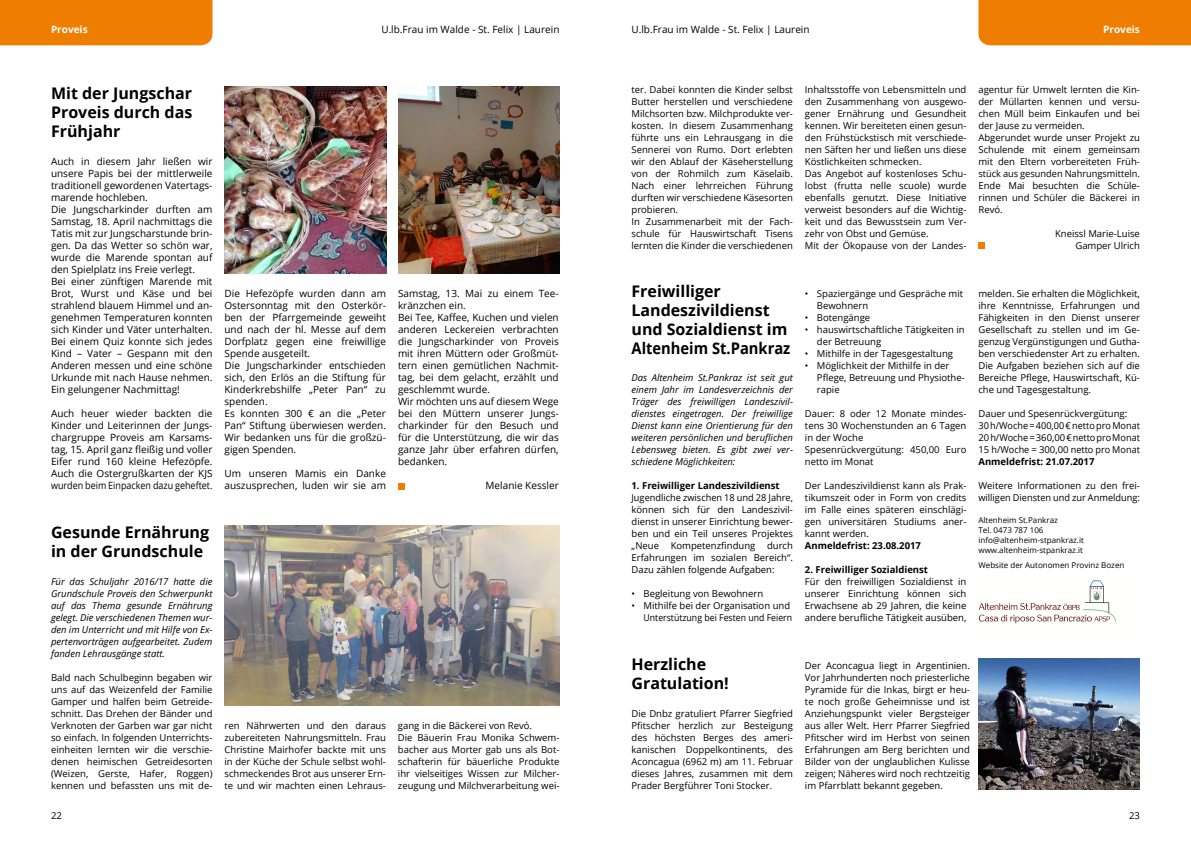
<style>
.page{position:relative;width:1191px;height:842px;background:#fff}
.page>*{position:absolute;margin:0;border:0;box-sizing:border-box;transform-origin:0 0}
.t1{font:700 16px/19.2px "Open Sans";color:#000}
.t2{font:10px/12px "Open Sans";color:#000}
.t3{font:700 10px "Open Sans";color:#fff}
.t4{font:9.5px/12px "Open Sans";color:#000}
.t5{font:italic 9.5px/12px "Open Sans";color:#000;text-align:justify}
.t6{font:700 9.5px "Open Sans";color:#000}
.t7{font:8px/10px "Open Sans";color:#000}
</style>
<div class="page">
<div style="left:0;top:0;width:212px;height:45px;background:#ef7d00"></div>
<div style="left:978px;top:0;width:213px;height:45px;background:#ef7d00"></div>
<img style="left:224px;top:87px;width:162px;height:186px">
<div style="left:398px;top:483px;width:7px;height:6px;background:#ef7d00"></div>
<div style="left:978px;top:243px;width:7px;height:6px;background:#ef7d00"></div>
<img style="left:224px;top:526px;width:335px;height:179px">
<img style="left:978px;top:658px;width:162px;height:132px">
<img style="left:398px;top:87px;width:161px;height:186px">
<img style="left:978px;top:580px;width:138px;height:44px">
<p class="t3" style="left:51px;top:22px;width:38px">Proveis</p>
<p class="t2" style="left:381px;top:23px;width:180px">U.lb.Frau im Walde - St. Felix | Laurein</p>
<p class="t2" style="left:631px;top:23px;width:180px">U.lb.Frau im Walde - St. Felix | Laurein</p>
<p class="t3" style="left:1103px;top:22px;width:38px">Proveis</p>
<h1 class="t1" style="left:51px;top:83px;width:143px;text-align:justify">Mit der Jungschar Proveis durch das Frühjahr</h1>
<p class="t2" style="left:51px;top:155px;width:163px">Auch in diesem Jahr ließen wir unsere Papis bei der mittlerweile traditionell gewordenen Vatertags&shy;marende hochleben.<br>Die Jungscharkinder durften am<br>Samstag, 18. April nachmittags die<br>Tatis mit zur Jungscharstunde brin&shy;gen. Da das Wetter so schön war, wurde die Marende spontan auf den Spielplatz ins Freie verlegt.<br>Bei einer zünftigen Marende mit<br>Brot, Wurst und Käse und bei strahlend blauem Himmel und an&shy;genehmen Temperaturen konnten sich Kinder und Väter unterhalten.<br>Bei einem Quiz konnte sich jedes<br>Kind – Vater – Gespann mit den<br>Anderen messen und eine schöne<br>Urkunde mit nach Hause nehmen.<br>Ein gelungener Nachmittag!</p>
<p class="t2" style="left:51px;top:407px;width:163px;text-align:justify">Auch heuer wieder backten die Kinder und Leiterinnen der Jungs&shy;chargruppe Proveis am Karsams&shy;tag, 15. April ganz fleißig und voller Eifer rund 160 kleine Hefezöpfe.<br>Auch die Ostergrußkarten der KJS wurden beim Einpacken dazu geheftet.</p>
<p class="t2" style="left:224px;top:287px;width:163px">Die Hefezöpfe wurden dann am<br>Ostersonntag mit den Osterkör&shy;ben der Pfarrgemeinde geweiht und nach der hl. Messe auf dem<br>Dorfplatz gegen eine freiwillige<br>Spende ausgeteilt.<br>Die Jungscharkinder entschieden sich, den Erlös an die Stiftung für<br>Kinderkrebshilfe „Peter Pan“ zu spenden.<br>Es konnten 300 € an die „Peter<br>Pan“ Stiftung überwiesen werden.<br>Wir bedanken uns für die großzü&shy;gigen Spenden.</p>
<p class="t2" style="left:224px;top:467px;width:163px">Um unseren Mamis ein Danke auszusprechen, luden wir sie am</p>
<p class="t2" style="left:398px;top:287px;width:162px">Samstag, 13. Mai zu einem Tee&shy;kränzchen ein.<br>Bei Tee, Kaffee, Kuchen und vielen anderen Leckereien verbrachten die Jungscharkinder von Proveis mit ihren Müttern oder Großmüt&shy;tern einen gemütlichen Nachmit&shy;tag, bei dem gelacht, erzählt und geschlemmt wurde.<br>Wir möchten uns auf diesem Wege bei den Müttern unserer Jungs&shy;charkinder für den Besuch und für die Unterstützung, die wir das ganze Jahr über erfahren dürfen, bedanken.</p>
<p class="t2" style="left:485px;top:479px;width:75px">Melanie Kessler</p>
<h1 class="t1" style="left:51px;top:522px;width:160px">Gesunde Ernährung in der Grundschule</h1>
<p class="t5" style="left:51px;top:576px;width:163px">Für das Schuljahr 2016/17 hatte die Grundschule Proveis den Schwerpunkt auf das Thema gesunde Ernährung gelegt. Die verschiedenen Themen wur&shy;den im Unterricht und mit Hilfe von Ex&shy;pertenvorträgen aufgearbeitet. Zudem fanden Lehrausgänge statt.</p>
<p class="t4" style="left:51px;top:672px;width:163px;text-align:justify">Bald nach Schulbeginn begaben wir uns auf das Weizenfeld der Familie Gamper und halfen beim Getreide&shy;schnitt. Das Drehen der Bänder und Verknoten der Garben war gar nicht so einfach. In folgenden Unterrichts&shy;einheiten lernten wir die verschie&shy;denen heimischen Getreidesorten (Weizen, Gerste, Hafer, Roggen) kennen und befassten uns mit de-</p>
<p class="t4" style="left:224px;top:720px;width:163px;text-align:justify">ren Nährwerten und den daraus zubereiteten Nahrungsmitteln. Frau Christine Mairhofer backte mit uns in der Küche der Schule selbst wohl&shy;schmeckendes Brot aus unserer Ern&shy;te und wir machten einen Lehraus-</p>
<p class="t4" style="left:398px;top:720px;width:163px">gang in die Bäckerei von Revó.<br>Die Bäuerin Frau Monika Schwem&shy;bacher aus Morter gab uns als Bot&shy;schafterin für bäuerliche Produkte ihr vielseitiges Wissen zur Milcher&shy;zeugung und Milchverarbeitung wei-</p>
<p class="t4" style="left:631px;top:84px;width:163px">ter. Dabei konnten die Kinder selbst<br>Butter herstellen und verschiedene<br>Milchsorten bzw. Milchprodukte ver&shy;kosten. In diesem Zusammenhang führte uns ein Lehrausgang in die<br>Sennerei von Rumo. Dort erlebten wir den Ablauf der Käseherstellung von der Rohmilch zum Käselaib.<br>Nach einer lehrreichen Führung durften wir verschiedene Käsesorten probieren.<br>In Zusammenarbeit mit der Fach&shy;schule für Hauswirtschaft Tisens lernten die Kinder die verschiedenen</p>
<p class="t4" style="left:805px;top:84px;width:163px">Inhaltsstoffe von Lebensmitteln und den Zusammenhang von ausgewo&shy;gener Ernährung und Gesundheit kennen. Wir bereiteten einen gesun&shy;den Frühstückstisch mit verschiede&shy;nen Säften her und ließen uns diese Köstlichkeiten schmecken.<br>Das Angebot auf kostenloses Schu&shy;lobst (frutta nelle scuole) wurde ebenfalls genutzt. Diese Initiative verweist besonders auf die Wichtig&shy;keit und das Bewusstsein zum Ver&shy;zehr von Obst und Gemüse.<br>Mit der Ökopause von der Landes-</p>
<p class="t4" style="left:978px;top:84px;width:163px">agentur für Umwelt lernten die Kin&shy;der Müllarten kennen und versu&shy;chen Müll beim Einkaufen und bei der Jause zu vermeiden.<br>Abgerundet wurde unser Projekt zu<br>Schulende mit einem gemeinsam mit den Eltern vorbereiteten Früh&shy;stück aus gesunden Nahrungsmitteln.<br>Ende Mai besuchten die Schüle&shy;rinnen und Schüler die Bäckerei in<br>Revó.</p>
<p class="t4" style="left:1055px;top:228px;width:86px;text-align:right">Kneissl Marie-Luise<br>Gamper Ulrich</p>
<h1 class="t1" style="left:631px;top:281px;width:160px">Freiwilliger<br>Landeszivildienst und Sozialdienst im<br>Altenheim St.Pankraz</h1>
<p class="t5" style="left:631px;top:372px;width:163px">Das Altenheim St.Pankraz ist seit gut einem Jahr im Landesverzeichnis der Träger des freiwilligen Landeszivil&shy;dienstes eingetragen. Der freiwillige Dienst kann eine Orientierung für den weiteren persönlichen und beruflichen Lebensweg bieten. Es gibt zwei ver&shy;schiedene Möglichkeiten:</p>
<p class="t6" style="left:631px;top:479px;width:150px">1. Freiwilliger Landeszivildienst</p>
<p class="t4" style="left:631px;top:492px;width:163px;text-align:justify">Jugendliche zwischen 18 und 28 Jahre, können sich für den Landeszivil&shy;dienst in unserer Einrichtung bewer&shy;ben und ein Teil unseres Projektes „Neue Kompetenzfindung durch Erfahrungen im sozialen Bereich“.<br>Dazu zählen folgende Aufgaben:</p>
<p class="t4" style="left:631px;top:588px;width:133px">• Begleitung von Bewohnern</p>
<p class="t4" style="left:631px;top:600px;width:162px;text-align:right">• Mithilfe bei der Organisation und<br>Unterstützung bei Festen und Feiern</p>
<p class="t4" style="left:817px;top:288px;width:148px;text-indent:-12px">• Spaziergänge und Gespräche mit<br>Bewohnern</p>
<p class="t4" style="left:805px;top:312px;width:67px">• Botengänge</p>
<p class="t4" style="left:817px;top:324px;width:149px;text-indent:-12px">• hauswirtschaftliche Tätigkeiten in der Betreuung</p>
<p class="t4" style="left:805px;top:348px;width:150px">• Mithilfe in der Tagesgestaltung</p>
<p class="t4" style="left:817px;top:360px;width:149px;text-indent:-12px">• Möglichkeit der Mithilfe in der<br>Pflege, Betreuung und Physiothe&shy;rapie</p>
<p class="t4" style="left:805px;top:408px;width:163px">Dauer: 8 oder 12 Monate mindes&shy;tens 30 Wochenstunden an 6 Tagen in der Woche<br>Spesenrückvergütung: 450,00 Euro netto im Monat</p>
<p class="t4" style="left:805px;top:480px;width:163px;text-align:justify">Der Landeszivildienst kann als Prak&shy;tikumszeit oder in Form von credits im Falle eines späteren einschlägi&shy;gen universitären Studiums aner&shy;kannt werden.</p>
<p class="t6" style="left:805px;top:539px;width:117px">Anmeldefrist: 23.08.2017</p>
<p class="t6" style="left:805px;top:563px;width:125px">2. Freiwilliger Sozialdienst</p>
<p class="t4" style="left:805px;top:576px;width:163px;text-align:justify">Für den freiwilligen Sozialdienst in unserer Einrichtung können sich Erwachsene ab 29 Jahren, die keine andere berufliche Tätigkeit ausüben,</p>
<p class="t4" style="left:978px;top:288px;width:163px;text-align:justify">melden. Sie erhalten die Möglichkeit, ihre Kenntnisse, Erfahrungen und Fähigkeiten in den Dienst unserer Gesellschaft zu stellen und im Ge&shy;genzug Vergünstigungen und Gutha&shy;ben verschiedenster Art zu erhalten.<br>Die Aufgaben beziehen sich auf die Bereiche Pflege, Hauswirtschaft, Kü&shy;che und Tagesgestaltung.</p>
<p class="t4" style="left:978px;top:408px;width:163px">Dauer und Spesenrückvergütung:<br>30 h/Woche = 400,00 € netto pro Monat 20 h/Woche = 360,00 € netto pro Monat 15 h/Woche = 300,00 netto pro Monat</p>
<p class="t6" style="left:978px;top:455px;width:117px">Anmeldefrist: 21.07.2017</p>
<p class="t4" style="left:978px;top:480px;width:163px">Weitere Informationen zu den frei&shy;willigen Diensten und zur Anmeldung:</p>
<p class="t7" style="left:978px;top:515px;width:107px">Altenheim St.Pankraz<br>Tel. 0473 787 106 info@altenheim-stpankraz.it www.altenheim-stpankraz.it</p>
<p class="t7" style="left:978px;top:560px;width:147px">Website der Autonomen Provinz Bozen</p>
<h1 class="t1" style="left:631px;top:654px;width:99px">Herzliche<br>Gratulation!</h1>
<p class="t4" style="left:631px;top:708px;width:163px;text-align:justify">Die Dnbz gratuliert Pfarrer Siegfried Pfitscher herzlich zur Besteigung des höchsten Berges des ameri&shy;kanischen Doppelkontinents, des Aconcagua (6962 m) am 11. Februar dieses Jahres, zusammen mit dem Prader Bergführer Toni Stocker.</p>
<p class="t4" style="left:805px;top:660px;width:166px;text-align:justify">Der Aconcagua liegt in Argentinien.<br>Vor Jahrhunderten noch priesterliche Pyramide für die Inkas, birgt er heu&shy;te noch große Geheimnisse und ist Anziehungspunkt vieler Bergsteiger aus aller Welt. Herr Pfarrer Siegfried Pfitscher wird im Herbst von seinen Erfahrungen am Berg berichten und Bilder von der unglaublichen Kulisse zeigen; Näheres wird noch rechtzeitig im Pfarrblatt bekannt gegeben.</p>
<p class="t4" style="left:51px;top:810px;width:12px">22</p>
<p class="t4" style="left:1129px;top:810px;width:12px">23</p>
</div>
